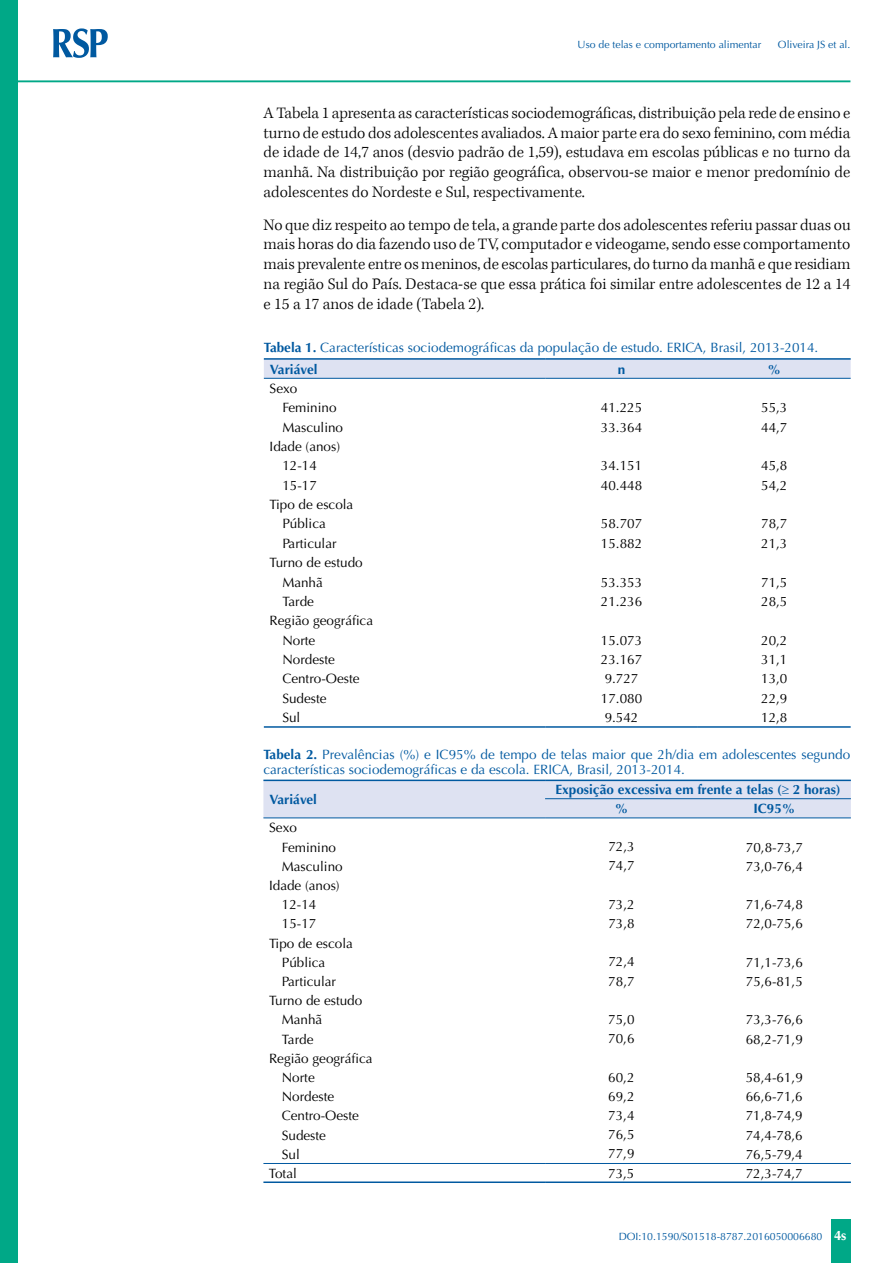
<style>
.page{position:relative;width:893px;height:1263px;background:#fff}
.page>*{position:absolute;margin:0;border:0;box-sizing:border-box;transform-origin:0 0}
.t1{font:300 16.5px/19.8px "Kepler Std";color:#000;text-align:justify}
.t2{font:13.5px/19.2px "Optima";color:#000}
.t3{font:13.5px/21.3px "Optima";color:#0059a0}
.t4{font:700 13.5px/18.8px "Optima";color:#0059a0}
.t5{font:700 13.5px "Optima";color:#fff}
.t6{font:10.5px "Optima";color:#0059a0}
.s1{font-weight:700}
</style>
<div class="page">
<div style="left:831px;top:1220px;width:20px;height:43px;background:#00a887"></div>
<div style="left:0;top:0;width:18px;height:1263px;background:#00a887"></div>
<svg style="left:53px;top:28px;width:55px;height:30px"></svg>
<hr style="left:18px;top:80px;width:832px;height:2px;background:#00a887">
<div style="left:264px;top:360px;width:587px;height:18px;background:#dee2f2"></div>
<hr style="left:264px;top:358px;width:281px;height:2px;background:#0059a0">
<hr style="left:545px;top:358px;width:153px;height:2px;background:#0059a0">
<hr style="left:698px;top:358px;width:153px;height:2px;background:#0059a0">
<hr style="left:264px;top:726px;width:281px;height:2px;background:#0059a0">
<hr style="left:545px;top:726px;width:153px;height:2px;background:#0059a0">
<hr style="left:698px;top:726px;width:153px;height:2px;background:#0059a0">
<hr style="left:264px;top:378px;width:281px;height:1px;background:#0059a0">
<hr style="left:545px;top:378px;width:153px;height:1px;background:#0059a0">
<hr style="left:698px;top:378px;width:153px;height:1px;background:#0059a0">
<div style="left:263px;top:781px;width:588px;height:36px;background:#dee2f2"></div>
<hr style="left:263px;top:780px;width:282px;height:1px;background:#0059a0">
<hr style="left:545px;top:780px;width:153px;height:1px;background:#0059a0">
<hr style="left:698px;top:780px;width:153px;height:1px;background:#0059a0">
<hr style="left:545px;top:798px;width:153px;height:1px;background:#0059a0">
<hr style="left:698px;top:798px;width:153px;height:1px;background:#0059a0">
<hr style="left:263px;top:817px;width:282px;height:1px;background:#0059a0">
<hr style="left:545px;top:817px;width:153px;height:1px;background:#0059a0">
<hr style="left:698px;top:817px;width:153px;height:1px;background:#0059a0">
<hr style="left:263px;top:1163px;width:282px;height:1px;background:#0059a0">
<hr style="left:545px;top:1163px;width:153px;height:1px;background:#0059a0">
<hr style="left:698px;top:1163px;width:153px;height:1px;background:#0059a0">
<hr style="left:263px;top:1181px;width:282px;height:2px;background:#0059a0">
<hr style="left:545px;top:1181px;width:153px;height:2px;background:#0059a0">
<hr style="left:698px;top:1181px;width:153px;height:2px;background:#0059a0">
<p class="t6" style="left:577px;top:38px;width:185px">Uso de telas e comportamento alimentar</p>
<p class="t6" style="left:778px;top:38px;width:74px">Oliveira JS et al.</p>
<p class="t1" style="left:264px;top:103px;width:588px">A Tabela 1 apresenta as características sociodemográficas, distribuição pela rede de ensino e turno de estudo dos adolescentes avaliados. A maior parte era do sexo feminino, com média de idade de 14,7 anos (desvio padrão de 1,59), estudava em escolas públicas e no turno da manhã. Na distribuição por região geográfica, observou-se maior e menor predomínio de adolescentes do Nordeste e Sul, respectivamente.</p>
<p class="t1" style="left:264px;top:215px;width:588px">No que diz respeito ao tempo de tela, a grande parte dos adolescentes referiu passar duas ou mais horas do dia fazendo uso de TV, computador e videogame, sendo esse comportamento mais prevalente entre os meninos, de escolas particulares, do turno da manhã e que residiam na região Sul do País. Destaca-se que essa prática foi similar entre adolescentes de 12 a 14 e 15 a 17 anos de idade (Tabela 2).</p>
<p class="t3" style="left:270px;top:337px;width:550px;text-indent:-6px"><span class="s1">Tabela 1.</span> Características sociodemográficas da população de estudo. ERICA, Brasil, 2013-2014.<br><span class="s1">Variável</span></p>
<p class="t4" style="left:618px;top:360px;width:9px">n</p>
<p class="t4" style="left:767px;top:360px;width:15px">%</p>
<p class="t2" style="left:282px;top:379px;width:56px;text-indent:-13px">Sexo<br>Feminino</p>
<p class="t2" style="left:601px;top:398px;width:43px">41.225</p>
<p class="t2" style="left:761px;top:398px;width:28px">55,3</p>
<p class="t2" style="left:282px;top:418px;width:62px">Masculino</p>
<p class="t2" style="left:601px;top:418px;width:43px">33.364</p>
<p class="t2" style="left:761px;top:418px;width:28px">44,7</p>
<p class="t2" style="left:282px;top:437px;width:59px;text-indent:-13px">Idade (anos)<br>12-14</p>
<p class="t2" style="left:601px;top:456px;width:43px">34.151</p>
<p class="t2" style="left:761px;top:456px;width:28px">45,8</p>
<p class="t2" style="left:282px;top:476px;width:36px">15-17</p>
<p class="t2" style="left:601px;top:476px;width:43px">40.448</p>
<p class="t2" style="left:761px;top:476px;width:28px">54,2</p>
<p class="t2" style="left:282px;top:495px;width:73px;text-indent:-13px">Tipo de escola<br>Pública</p>
<p class="t2" style="left:601px;top:514px;width:43px">58.707</p>
<p class="t2" style="left:761px;top:514px;width:28px">78,7</p>
<p class="t2" style="left:282px;top:534px;width:56px">Particular</p>
<p class="t2" style="left:601px;top:534px;width:43px">15.882</p>
<p class="t2" style="left:761px;top:534px;width:28px">21,3</p>
<p class="t2" style="left:282px;top:553px;width:82px;text-indent:-13px">Turno de estudo<br>Manhã</p>
<p class="t2" style="left:601px;top:573px;width:43px">53.353</p>
<p class="t2" style="left:761px;top:573px;width:28px">71,5</p>
<p class="t2" style="left:282px;top:592px;width:33px">Tarde</p>
<p class="t2" style="left:601px;top:592px;width:43px">21.236</p>
<p class="t2" style="left:761px;top:592px;width:28px">28,5</p>
<p class="t2" style="left:282px;top:611px;width:92px;text-indent:-13px">Região geográfica<br>Norte</p>
<p class="t2" style="left:601px;top:630px;width:43px">15.073</p>
<p class="t2" style="left:761px;top:630px;width:28px">20,2</p>
<p class="t2" style="left:282px;top:650px;width:54px">Nordeste</p>
<p class="t2" style="left:601px;top:650px;width:43px">23.167</p>
<p class="t2" style="left:761px;top:650px;width:28px">31,1</p>
<p class="t2" style="left:282px;top:669px;width:79px">Centro-Oeste</p>
<p class="t2" style="left:605px;top:669px;width:35px">9.727</p>
<p class="t2" style="left:761px;top:669px;width:28px">13,0</p>
<p class="t2" style="left:282px;top:689px;width:46px">Sudeste</p>
<p class="t2" style="left:601px;top:689px;width:43px">17.080</p>
<p class="t2" style="left:761px;top:689px;width:28px">22,9</p>
<p class="t2" style="left:282px;top:708px;width:20px">Sul</p>
<p class="t2" style="left:605px;top:708px;width:35px">9.542</p>
<p class="t2" style="left:761px;top:708px;width:28px">12,8</p>
<p class="t3" style="left:263px;top:748px;width:588px;line-height:14.2px"><span class="s1">Tabela 2.</span> Prevalências (%) e IC95% de tempo de telas maior que 2h/dia em adolescentes segundo características sociodemográficas e da escola. ERICA, Brasil, 2013-2014.</p>
<p class="t4" style="left:269px;top:790px;width:49px">Variável</p>
<p class="t4" style="left:615px;top:781px;width:227px;text-indent:-59px">Exposição excessiva em frente a telas (≥ 2 horas) %</p>
<p class="t4" style="left:753px;top:799px;width:44px">IC95%</p>
<p class="t2" style="left:282px;top:818px;width:56px;text-indent:-13px">Sexo<br>Feminino</p>
<p class="t2" style="left:608px;top:837px;width:28px">72,3</p>
<p class="t2" style="left:746px;top:838px;width:59px">70,8-73,7</p>
<p class="t2" style="left:282px;top:857px;width:62px">Masculino</p>
<p class="t2" style="left:608px;top:856px;width:28px">74,7</p>
<p class="t2" style="left:746px;top:857px;width:59px">73,0-76,4</p>
<p class="t2" style="left:282px;top:876px;width:59px;text-indent:-13px">Idade (anos)<br>12-14</p>
<p class="t2" style="left:608px;top:895px;width:28px">73,2</p>
<p class="t2" style="left:746px;top:895px;width:59px">71,6-74,8</p>
<p class="t2" style="left:282px;top:914px;width:36px">15-17</p>
<p class="t2" style="left:608px;top:914px;width:28px">73,8</p>
<p class="t2" style="left:746px;top:914px;width:59px">72,0-75,6</p>
<p class="t2" style="left:282px;top:934px;width:73px;text-indent:-13px">Tipo de escola<br>Pública</p>
<p class="t2" style="left:608px;top:952px;width:28px">72,4</p>
<p class="t2" style="left:746px;top:953px;width:59px">71,1-73,6</p>
<p class="t2" style="left:282px;top:972px;width:56px">Particular</p>
<p class="t2" style="left:608px;top:971px;width:28px">78,7</p>
<p class="t2" style="left:746px;top:972px;width:59px">75,6-81,5</p>
<p class="t2" style="left:282px;top:991px;width:82px;text-indent:-13px">Turno de estudo<br>Manhã</p>
<p class="t2" style="left:608px;top:1010px;width:28px">75,0</p>
<p class="t2" style="left:746px;top:1010px;width:59px">73,3-76,6</p>
<p class="t2" style="left:282px;top:1030px;width:33px">Tarde</p>
<p class="t2" style="left:608px;top:1029px;width:28px">70,6</p>
<p class="t2" style="left:746px;top:1030px;width:59px">68,2-71,9</p>
<p class="t2" style="left:282px;top:1049px;width:92px;text-indent:-13px">Região geográfica<br>Norte</p>
<p class="t2" style="left:608px;top:1067px;width:28px">60,2</p>
<p class="t2" style="left:746px;top:1068px;width:59px">58,4-61,9</p>
<p class="t2" style="left:282px;top:1087px;width:54px">Nordeste</p>
<p class="t2" style="left:608px;top:1087px;width:28px">69,2</p>
<p class="t2" style="left:746px;top:1087px;width:59px">66,6-71,6</p>
<p class="t2" style="left:282px;top:1106px;width:79px">Centro-Oeste</p>
<p class="t2" style="left:608px;top:1106px;width:28px">73,4</p>
<p class="t2" style="left:746px;top:1106px;width:59px">71,8-74,9</p>
<p class="t2" style="left:282px;top:1126px;width:46px">Sudeste</p>
<p class="t2" style="left:608px;top:1125px;width:28px">76,5</p>
<p class="t2" style="left:746px;top:1126px;width:59px">74,4-78,6</p>
<p class="t2" style="left:282px;top:1145px;width:20px">Sul</p>
<p class="t2" style="left:608px;top:1144px;width:28px">77,9</p>
<p class="t2" style="left:746px;top:1145px;width:59px">76,5-79,4</p>
<p class="t2" style="left:269px;top:1164px;width:29px">Total</p>
<p class="t2" style="left:608px;top:1164px;width:28px">73,5</p>
<p class="t2" style="left:746px;top:1164px;width:59px">72,3-74,7</p>
<p class="t6" style="left:619px;top:1230px;width:205px">DOI:10.1590/S01518-8787.2016050006680</p>
<p class="t5" style="left:834px;top:1227px;width:14px">4s</p>
</div>
